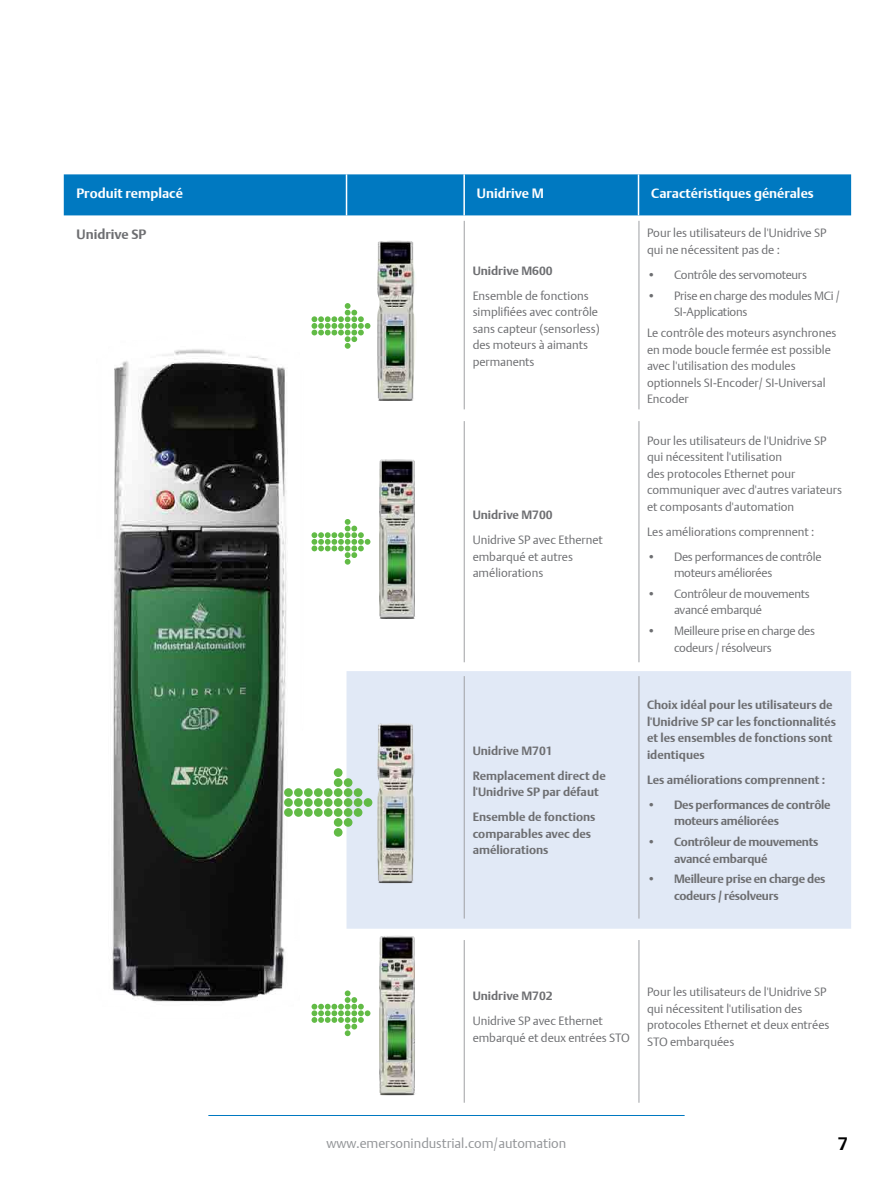
<style>
.page{position:relative;width:893px;height:1191px;background:#fff}
.page>*{position:absolute;margin:0;border:0;box-sizing:border-box;transform-origin:0 0}
.t1{font:700 18px "DTL Argo T";color:#000}
.t2{font:700 13.5px "DTL Argo T";color:#fff}
.t3{font:13.5px "DTL Argo T Light";color:#939598}
.t4{font:700 13.5px "DTL Argo T";color:#6d6e71}
.t5{font:12px/16.5px "DTL Argo T Light";letter-spacing:-.005em;color:#6d6e71}
.t6{font:700 12px/16.5px "DTL Argo T";color:#6d6e71}
.t7{font:700 12px/16.5px "DTL Argo T";letter-spacing:-.02em;color:#6d6e71}
</style>
<div class="page">
<hr style="left:208px;top:1115px;width:477px;height:1px;background:#0079c1">
<img style="left:112px;top:324px;width:234px;height:698px">
<div style="left:64px;top:174px;width:787px;height:41px;background:#0079c1"></div>
<div style="left:346px;top:671px;width:505px;height:257px;background:#e1e9f6"></div>
<hr style="left:346px;top:174px;width:1px;height:41px;background:#fff">
<hr style="left:463px;top:174px;width:2px;height:41px;background:#fff">
<hr style="left:638px;top:174px;width:1px;height:41px;background:#fff">
<hr style="left:464px;top:221px;width:1px;height:188px;background:#9fa1a4">
<hr style="left:464px;top:421px;width:1px;height:241px;background:#9fa1a4">
<hr style="left:464px;top:676px;width:1px;height:242px;background:#9fa1a4">
<hr style="left:464px;top:940px;width:1px;height:162px;background:#9fa1a4">
<hr style="left:639px;top:221px;width:1px;height:188px;background:#9fa1a4">
<hr style="left:639px;top:421px;width:1px;height:241px;background:#9fa1a4">
<hr style="left:639px;top:676px;width:1px;height:242px;background:#9fa1a4">
<hr style="left:639px;top:940px;width:1px;height:162px;background:#9fa1a4">
<svg style="left:312px;top:303px;width:58px;height:46px"></svg>
<div style="left:284px;top:788px;width:9px;height:9px;background:#62bb46;border-radius:50%"></div>
<div style="left:294px;top:788px;width:9px;height:9px;background:#62bb46;border-radius:50%"></div>
<div style="left:304px;top:788px;width:9px;height:9px;background:#62bb46;border-radius:50%"></div>
<div style="left:314px;top:788px;width:9px;height:9px;background:#62bb46;border-radius:50%"></div>
<div style="left:324px;top:788px;width:9px;height:9px;background:#62bb46;border-radius:50%"></div>
<div style="left:334px;top:788px;width:9px;height:9px;background:#62bb46;border-radius:50%"></div>
<div style="left:344px;top:788px;width:8px;height:9px;background:#62bb46;border-radius:50%"></div>
<div style="left:354px;top:788px;width:8px;height:9px;background:#62bb46;border-radius:50%"></div>
<div style="left:284px;top:798px;width:9px;height:9px;background:#62bb46;border-radius:50%"></div>
<div style="left:294px;top:798px;width:9px;height:9px;background:#62bb46;border-radius:50%"></div>
<div style="left:304px;top:798px;width:9px;height:9px;background:#62bb46;border-radius:50%"></div>
<div style="left:314px;top:798px;width:9px;height:9px;background:#62bb46;border-radius:50%"></div>
<div style="left:324px;top:798px;width:9px;height:9px;background:#62bb46;border-radius:50%"></div>
<div style="left:334px;top:798px;width:9px;height:9px;background:#62bb46;border-radius:50%"></div>
<div style="left:344px;top:798px;width:8px;height:9px;background:#62bb46;border-radius:50%"></div>
<div style="left:354px;top:798px;width:8px;height:9px;background:#62bb46;border-radius:50%"></div>
<div style="left:364px;top:798px;width:8px;height:9px;background:#62bb46;border-radius:50%"></div>
<div style="left:344px;top:818px;width:8px;height:8px;background:#62bb46;border-radius:50%"></div>
<div style="left:334px;top:828px;width:9px;height:8px;background:#62bb46;border-radius:50%"></div>
<div style="left:284px;top:808px;width:9px;height:9px;background:#62bb46;border-radius:50%"></div>
<div style="left:294px;top:808px;width:9px;height:9px;background:#62bb46;border-radius:50%"></div>
<div style="left:304px;top:808px;width:9px;height:9px;background:#62bb46;border-radius:50%"></div>
<div style="left:314px;top:808px;width:9px;height:9px;background:#62bb46;border-radius:50%"></div>
<div style="left:324px;top:808px;width:9px;height:9px;background:#62bb46;border-radius:50%"></div>
<div style="left:334px;top:808px;width:9px;height:9px;background:#62bb46;border-radius:50%"></div>
<div style="left:344px;top:808px;width:8px;height:9px;background:#62bb46;border-radius:50%"></div>
<div style="left:354px;top:808px;width:8px;height:9px;background:#62bb46;border-radius:50%"></div>
<div style="left:344px;top:778px;width:8px;height:9px;background:#62bb46;border-radius:50%"></div>
<div style="left:334px;top:768px;width:9px;height:9px;background:#62bb46;border-radius:50%"></div>
<div style="left:334px;top:778px;width:9px;height:9px;background:#62bb46;border-radius:50%"></div>
<div style="left:334px;top:818px;width:9px;height:8px;background:#62bb46;border-radius:50%"></div>
<svg style="left:312px;top:519px;width:58px;height:45px"></svg>
<svg style="left:312px;top:990px;width:58px;height:46px"></svg>
<img style="left:377px;top:241px;width:38px;height:160px">
<img style="left:376px;top:723px;width:44px;height:160px">
<img style="left:379px;top:459px;width:36px;height:160px">
<img style="left:379px;top:936px;width:36px;height:159px">
<p class="t2" style="left:77px;top:185px;width:108px">Produit remplacé</p>
<p class="t2" style="left:477px;top:185px;width:68px">Unidrive M</p>
<p class="t2" style="left:651px;top:185px;width:164px">Caractéristiques générales</p>
<p class="t4" style="left:77px;top:226px;width:71px">Unidrive SP</p>
<p class="t6" style="left:473px;top:262px;width:82px">Unidrive M600</p>
<p class="t5" style="left:473px;top:287px;width:129px">Ensemble de fonctions simplifiées avec contrôle sans capteur (sensorless) des moteurs à aimants permanents</p>
<p class="t5" style="left:647px;top:225px;width:181px">Pour les utilisateurs de l'Unidrive SP qui ne nécessitent pas de :</p>
<p class="t5" style="left:647px;top:266px;width:161px">• Contrôle des servomoteurs</p>
<p class="t5" style="left:674px;top:287px;width:167px;text-indent:-27px">• Prise en charge des modules MCi /<br>SI-Applications</p>
<p class="t5" style="left:647px;top:324px;width:191px">Le contrôle des moteurs asynchrones en mode boucle fermée est possible avec l'utilisation des modules optionnels SI-Encoder/ SI‑Universal<br>Encoder</p>
<p class="t6" style="left:473px;top:506px;width:82px">Unidrive M700</p>
<p class="t5" style="left:473px;top:531px;width:132px">Unidrive SP avec Ethernet embarqué et autres améliorations</p>
<p class="t6" style="left:473px;top:738px;width:135px;line-height:25px">Unidrive M701<br>Remplacement direct de</p>
<p class="t6" style="left:473px;top:779px;width:128px;line-height:25px">l'Unidrive SP par défaut<br>Ensemble de fonctions</p>
<p class="t6" style="left:473px;top:825px;width:120px">comparables avec des améliorations</p>
<p class="t5" style="left:647px;top:432px;width:196px">Pour les utilisateurs de l'Unidrive SP qui nécessitent l'utilisation<br>des protocoles Ethernet pour communiquer avec d'autres variateurs et composants d'automation</p>
<p class="t5" style="left:647px;top:523px;width:169px">Les améliorations comprennent :</p>
<p class="t5" style="left:674px;top:548px;width:149px;text-indent:-27px">• Des performances de contrôle moteurs améliorées</p>
<p class="t5" style="left:674px;top:585px;width:137px;text-indent:-27px">• Contrôleur de mouvements avancé embarqué</p>
<p class="t5" style="left:674px;top:622px;width:143px;text-indent:-27px">• Meilleure prise en charge des codeurs / résolveurs</p>
<p class="t6" style="left:647px;top:696px;width:190px">Choix idéal pour les utilisateurs de l'Unidrive SP car les fonctionnalités et les ensembles de fonctions sont identiques</p>
<p class="t6" style="left:647px;top:771px;width:180px">Les améliorations comprennent :</p>
<p class="t7" style="left:674px;top:796px;width:158px;text-indent:-27px">• Des performances de contrôle moteurs améliorées</p>
<p class="t7" style="left:674px;top:833px;width:146px;text-indent:-27px">• Contrôleur de mouvements avancé embarqué</p>
<p class="t7" style="left:674px;top:870px;width:153px;text-indent:-27px">• Meilleure prise en charge des codeurs / résolveurs</p>
<p class="t6" style="left:473px;top:987px;width:82px">Unidrive M702</p>
<p class="t5" style="left:473px;top:1012px;width:159px">Unidrive SP avec Ethernet embarqué et deux entrées STO</p>
<p class="t5" style="left:647px;top:983px;width:184px">Pour les utilisateurs de l'Unidrive SP qui nécessitent l'utilisation des protocoles Ethernet et deux entrées<br>STO embarquées</p>
<p class="t3" style="left:327px;top:1135px;width:241px">www.emersonindustrial.com/automation</p>
<h1 class="t1" style="left:838px;top:1132px;width:12px">7</h1>
</div>
